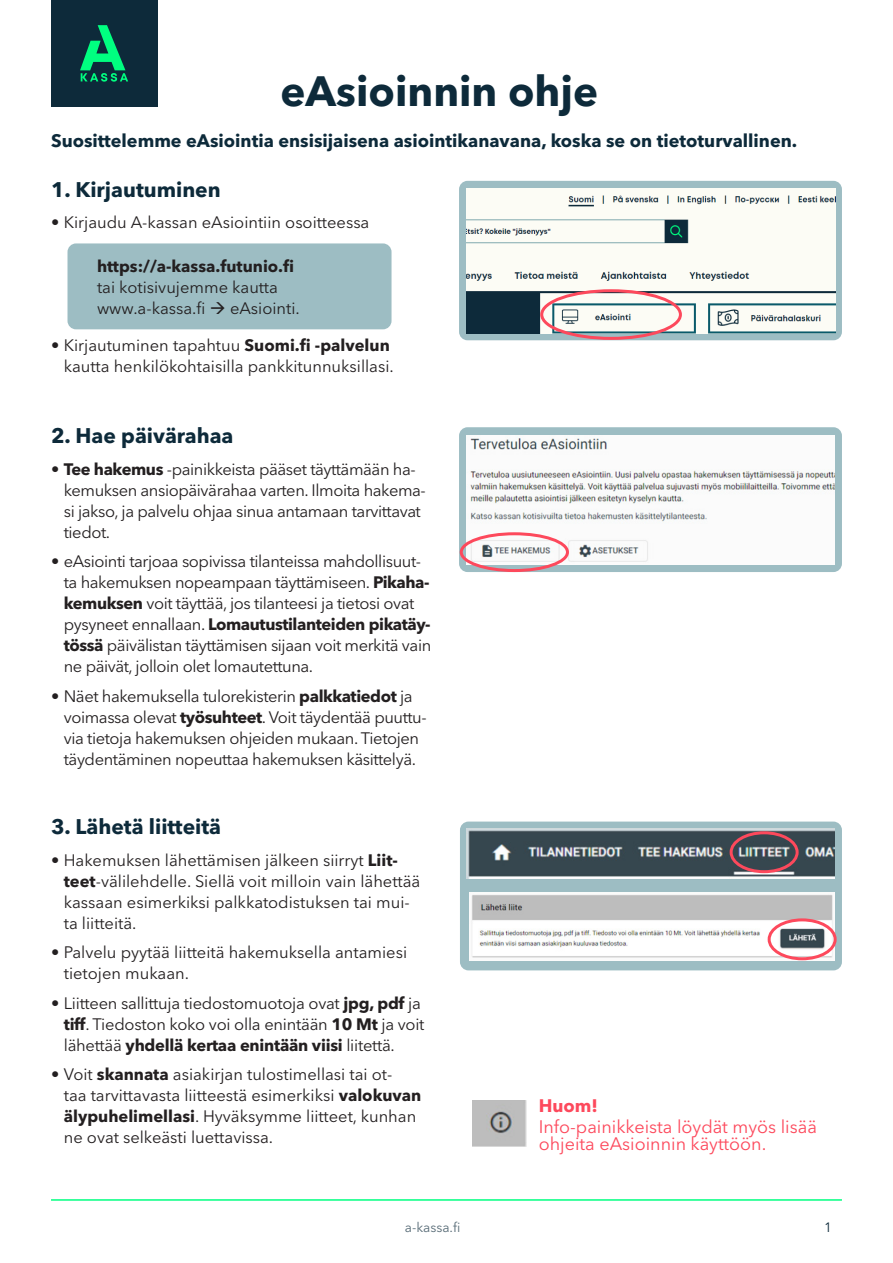
<style>
.page{position:relative;width:893px;height:1263px;background:#fff}
.page>*{position:absolute;margin:0;border:0;box-sizing:border-box;transform-origin:0 0}
.Pääotsikko{font:700 42px "Avenir Next LT Pro";color:#0d2a3a}
.Alaotsikko{font:700 21px "Avenir Next LT Pro";color:#0d2a3a}
.Votsikko{font:700 18px "Avenir Next LT Pro";color:#0d2a3a}
.Ingressi{font:18px/16.5px "Avenir Next LT Pro";color:#fd495c}
.Ingressi-2{font:700 18px "Avenir Next LT Pro";color:#fd495c}
.Leipis{font:16.5px/21px "Avenir Next LT Pro";letter-spacing:-.015em;color:#231f20}
.Leipis-2{font:700 16.5px "Avenir Next LT Pro";color:#231f20}
.t1{font:13.5px "Avenir Next LT Pro";color:#566a75}
.t2{font:13.5px "Avenir Next LT Pro";color:#0d2a3a}
.s1{font-weight:700}
</style>
<div class="page">
<hr style="left:51px;top:1199px;width:791px;height:2px;background:#00ff80">
<div style="left:51px;top:0;width:106px;height:106px;background:#0d2a3a"></div>
<svg style="left:80px;top:25px;width:48px;height:57px"></svg>
<div style="left:459px;top:181px;width:383px;height:159px;background:#9dbdc3;border-radius:9px"></div>
<img style="left:466px;top:189px;width:369px;height:145px">
<div style="left:68px;top:243px;width:324px;height:86px;background:#9dbdc3;border-radius:9px"></div>
<div style="left:459px;top:427px;width:383px;height:145px;background:#9dbdc3;border-radius:9px"></div>
<div style="left:460px;top:821px;width:382px;height:149px;background:#9dbdc3;border-radius:9px"></div>
<img style="left:472px;top:1100px;width:54px;height:47px">
<div style="left:540px;top:289px;width:142px;height:51px;border:3px solid #fd495c;border-radius:50%"></div>
<img style="left:467px;top:435px;width:367px;height:130px">
<div style="left:460px;top:532px;width:109px;height:40px;border:3px solid #fd495c;border-radius:50%"></div>
<img style="left:467px;top:828px;width:367px;height:51px">
<div style="left:730px;top:831px;width:69px;height:42px;border:3px solid #fd495c;border-radius:50%"></div>
<img style="left:470px;top:892px;width:364px;height:68px">
<div style="left:768px;top:918px;width:69px;height:42px;border:3px solid #fd495c;border-radius:50%"></div>
<p class="Pääotsikko" style="left:281px;top:65px;width:319px">eAsioinnin ohje</p>
<p class="Votsikko" style="left:51px;top:130px;width:748px">Suosittelemme eAsiointia ensisijaisena asiointikanavana, koska se on tietoturvallinen.</p>
<p class="Alaotsikko" style="left:51px;top:176px;width:171px">1. Kirjautuminen</p>
<p class="Leipis" style="left:51px;top:212px;width:320px">• Kirjaudu A-kassan eAsiointiin osoitteessa</p>
<p class="Leipis-2" style="left:97px;top:256px;width:199px">https://a-kassa.futunio.fi</p>
<p class="Leipis" style="left:97px;top:277px;width:183px">tai kotisivujemme kautta</p>
<p class="Leipis" style="left:97px;top:298px;width:204px">www.a-kassa.fi → eAsiointi.</p>
<p class="Leipis" style="left:51px;top:334px;width:344px;text-align:right">• Kirjautuminen tapahtuu <span class="s1">Suomi.fi -palvelun </span>kautta henkilökohtaisilla pankkitunnuksillasi.</p>
<p class="Alaotsikko" style="left:51px;top:423px;width:184px">2. Hae päivärahaa</p>
<p class="Leipis" style="left:64px;top:458px;width:364px;text-indent:-13px">• <span class="s1">Tee hakemus</span> -painikkeista pääset täyttämään ha&shy;kemuksen ansiopäivärahaa varten. Ilmoita hakema&shy;si jakso, ja palvelu ohjaa sinua antamaan tarvittavat tiedot.</p>
<p class="Leipis" style="left:64px;top:551px;width:369px;text-indent:-13px">• eAsiointi tarjoaa sopivissa tilanteissa mahdollisuut&shy;ta hakemuksen nopeampaan täyttämiseen. <span class="s1">Pikaha&shy;kemuksen</span> voit täyttää, jos tilanteesi ja tietosi ovat pysyneet ennallaan. <span class="s1">Lomautustilanteiden pikatäy&shy;tössä</span> päivälistan täyttämisen sijaan voit merkitä vain ne päivät, jolloin olet lomautettuna.</p>
<p class="Leipis" style="left:64px;top:685px;width:364px;text-indent:-13px">• Näet hakemuksella tulorekisterin <span class="s1">palkkatiedot</span> ja voimassa olevat <span class="s1">työsuhteet</span>. Voit täydentää puuttu&shy;via tietoja hakemuksen ohjeiden mukaan. Tietojen täydentäminen nopeuttaa hakemuksen käsittelyä.</p>
<p class="Alaotsikko" style="left:51px;top:814px;width:172px">3. Lähetä liitteitä</p>
<p class="Leipis" style="left:64px;top:849px;width:358px;text-indent:-13px">• Hakemuksen lähettämisen jälkeen siirryt <span class="s1">Liit&shy;teet</span>-välilehdelle. Siellä voit milloin vain lähettää kassaan esimerkiksi palkkatodistuksen tai mui&shy;ta liitteitä.</p>
<p class="Leipis" style="left:64px;top:942px;width:345px;text-indent:-13px">• Palvelu pyytää liitteitä hakemuksella antamiesi tietojen mukaan.</p>
<p class="Leipis" style="left:64px;top:992px;width:362px;text-indent:-13px">• Liitteen sallittuja tiedostomuotoja ovat <span class="s1">jpg, pdf</span> ja <span class="s1">tiff</span>. Tiedoston koko voi olla enintään <span class="s1">10 Mt</span> ja voit lähettää <span class="s1">yhdellä kertaa enintään viisi</span> liitettä.</p>
<p class="Leipis" style="left:64px;top:1064px;width:359px;text-indent:-13px">• Voit <span class="s1">skannata</span> asiakirjan tulostimellasi tai ot-<br>taa tarvittavasta liitteestä esimerkiksi <span class="s1">valokuvan älypuhelimellasi</span>. Hyväksymme liitteet, kunhan ne ovat selkeästi luettavissa.</p>
<p class="Ingressi-2" style="left:539px;top:1095px;width:61px">Huom!</p>
<p class="Ingressi" style="left:539px;top:1118px;width:280px">Info-painikkeista löydät myös lisää ohjeita eAsioinnin käyttöön.</p>
<p class="t1" style="left:405px;top:1219px;width:57px">a-kassa.fi</p>
<p class="t2" style="left:824px;top:1219px;width:9px">1</p>
</div>
